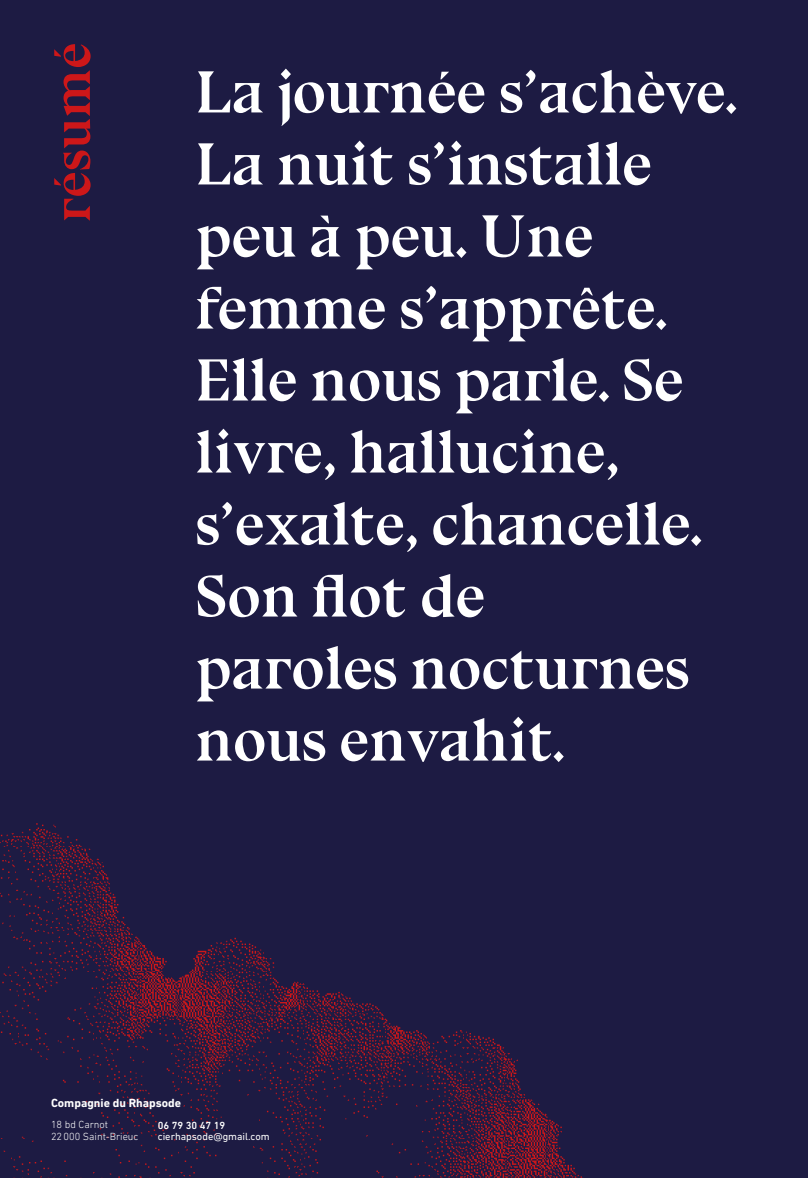
<style>
.page{position:relative;width:808px;height:1178px;background:#1d1b43}
.page>*{position:absolute;margin:0;border:0;box-sizing:border-box;transform-origin:0 0}
.t1{font:700 60px/72px "Bluu Next";color:#fff}
.t2{font:700 52.5px "Bluu Next";letter-spacing:.01em;color:#cd1719}
.t3{font:700 12px "DIN Next LT Pro";color:#fff}
.t4{font:300 10.5px/12px "DIN Next LT Pro";color:#fff}
.t5{font:10.5px "DIN Next LT Pro";color:#fff}
.t6{font:500 10.5px "DIN Next LT Pro";color:#fff}
</style>
<div class="page">
<img style="left:0;top:823px;width:584px;height:355px">
<p class="t2" style="left:41px;top:222px;width:181px;rotate:-90deg">résumé</p>
<p class="t1" style="left:196px;top:56px;width:542px">La journée s’achève.<br>La nuit s’installe peu à peu. Une femme s’apprête.<br>Elle nous parle. Se livre, hallucine, s’exalte, chancelle.<br>Son flot de<br>paroles nocturnes nous envahit.</p>
<p class="t3" style="left:51px;top:1096px;width:132px">Compagnie du Rhapsode</p>
<p class="t4" style="left:51px;top:1118px;width:89px">18 bd Carnot<br>22000 Saint-Brieuc</p>
<p class="t6" style="left:158px;top:1119px;width:69px">06 79 30 47 19</p>
<p class="t5" style="left:158px;top:1130px;width:113px">cierhapsode@gmail.com</p>
</div>
